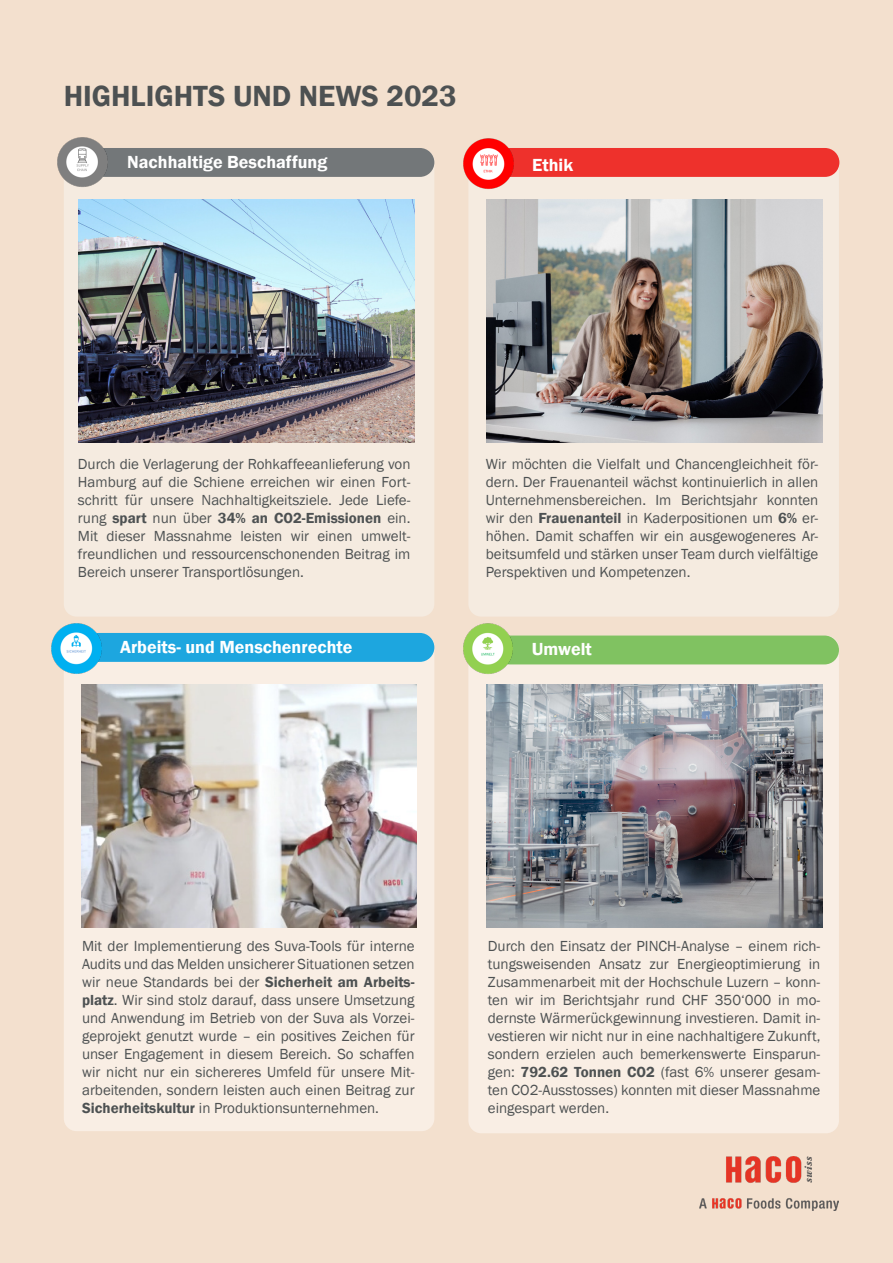
<style>
.page{position:relative;width:893px;height:1263px;background:#f3e0ce}
.page>*{position:absolute;margin:0;border:0;box-sizing:border-box;transform-origin:0 0}
.t1{font:600 30px "Franklin Gothic";color:#4d5152}
.t2{font:600 18px "Franklin Gothic";color:#fff}
.t3{font:15px/18px "Franklin Gothic";color:#4d5152;text-align:justify}
.s1{font-weight:600}
</style>
<div class="page">
<img style="left:699px;top:1156px;width:140px;height:54px">
<div style="left:64px;top:149px;width:370px;height:468px;background:#f5ebe0;border-radius:13px"></div>
<div style="left:468px;top:149px;width:371px;height:468px;background:#f5ebe0;border-radius:13px"></div>
<div style="left:64px;top:634px;width:370px;height:497px;background:#f9eee4;border-radius:13px"></div>
<div style="left:468px;top:636px;width:371px;height:497px;background:#f9eee4;border-radius:13px"></div>
<img style="left:81px;top:685px;width:336px;height:242px">
<div style="left:84px;top:633px;width:350px;height:29px;background:#1da6df;border-radius:14px"></div>
<img style="left:51px;top:623px;width:52px;height:51px">
<div style="left:91px;top:148px;width:343px;height:29px;background:#737779;border-radius:14px"></div>
<img style="left:57px;top:137px;width:52px;height:50px">
<img style="left:79px;top:200px;width:336px;height:242px">
<div style="left:496px;top:148px;width:343px;height:29px;background:#ee312c;border-radius:14px"></div>
<img style="left:463px;top:138px;width:52px;height:51px">
<div style="left:495px;top:635px;width:344px;height:29px;background:#80c261;border-radius:14px"></div>
<img style="left:463px;top:623px;width:51px;height:51px">
<img style="left:487px;top:685px;width:335px;height:242px">
<img style="left:487px;top:200px;width:335px;height:242px">
<h1 class="t1" style="left:64px;top:78px;width:394px">HIGHLIGHTS UND NEWS 2023</h1>
<p class="t2" style="left:127px;top:151px;width:202px">Nachhaltige Beschaffung</p>
<p class="t2" style="left:532px;top:154px;width:42px">Ethik</p>
<p class="t3" style="left:78px;top:455px;width:334px">Durch die Verlagerung der Rohkaffeeanlieferung von Hamburg auf die Schiene erreichen wir einen Fort&shy;schritt für unsere Nachhaltigkeitsziele. Jede Liefe&shy;rung <span class="s1">spart</span> nun über <span class="s1">34% an CO2-Emissionen</span> ein.<br>Mit dieser Massnahme leisten wir einen umwelt&shy;freundlichen und ressourcenschonenden Beitrag im Bereich unserer Transportlösungen.</p>
<p class="t2" style="left:120px;top:635px;width:234px">Arbeits- und Menschenrechte</p>
<p class="t3" style="left:486px;top:455px;width:334px">Wir möchten die Vielfalt und Chancengleichheit för&shy;dern. Der Frauenanteil wächst kontinuierlich in allen Unternehmensbereichen. Im Berichtsjahr konnten wir den <span class="s1">Frauenanteil</span> in Kaderpositionen um <span class="s1">6%</span> er&shy;höhen. Damit schaffen wir ein ausgewogeneres Ar&shy;beitsumfeld und stärken unser Team durch vielfältige Perspektiven und Kompetenzen.</p>
<p class="t2" style="left:532px;top:638px;width:62px">Umwelt</p>
<p class="t3" style="left:82px;top:937px;width:334px">Mit der Implementierung des Suva-Tools für interne Audits und das Melden unsicherer Situationen setzen wir neue Standards bei der <span class="s1">Sicherheit am Arbeits&shy;platz</span>. Wir sind stolz darauf, dass unsere Umsetzung und Anwendung im Betrieb von der Suva als Vorzei&shy;geprojekt genutzt wurde – ein positives Zeichen für unser Engagement in diesem Bereich. So schaffen wir nicht nur ein sichereres Umfeld für unsere Mit&shy;arbeitenden, sondern leisten auch einen Beitrag zur <span class="s1">Sicherheitskultur</span> in Produktionsunternehmen.</p>
<p class="t3" style="left:488px;top:937px;width:334px">Durch den Einsatz der PINCH-Analyse – einem rich&shy;tungsweisenden Ansatz zur Energieoptimierung in Zusammenarbeit mit der Hochschule Luzern – konn&shy;ten wir im Berichtsjahr rund CHF 350‘000 in mo&shy;dernste Wärmerückgewinnung investieren. Damit in&shy;vestieren wir nicht nur in eine nachhaltigere Zukunft, sondern erzielen auch bemerkenswerte Einsparun&shy;gen: <span class="s1">792.62 Tonnen CO2</span> (fast 6% unserer gesam&shy;ten CO2-Ausstosses) konnten mit dieser Massnahme eingespart werden.</p>
</div>
